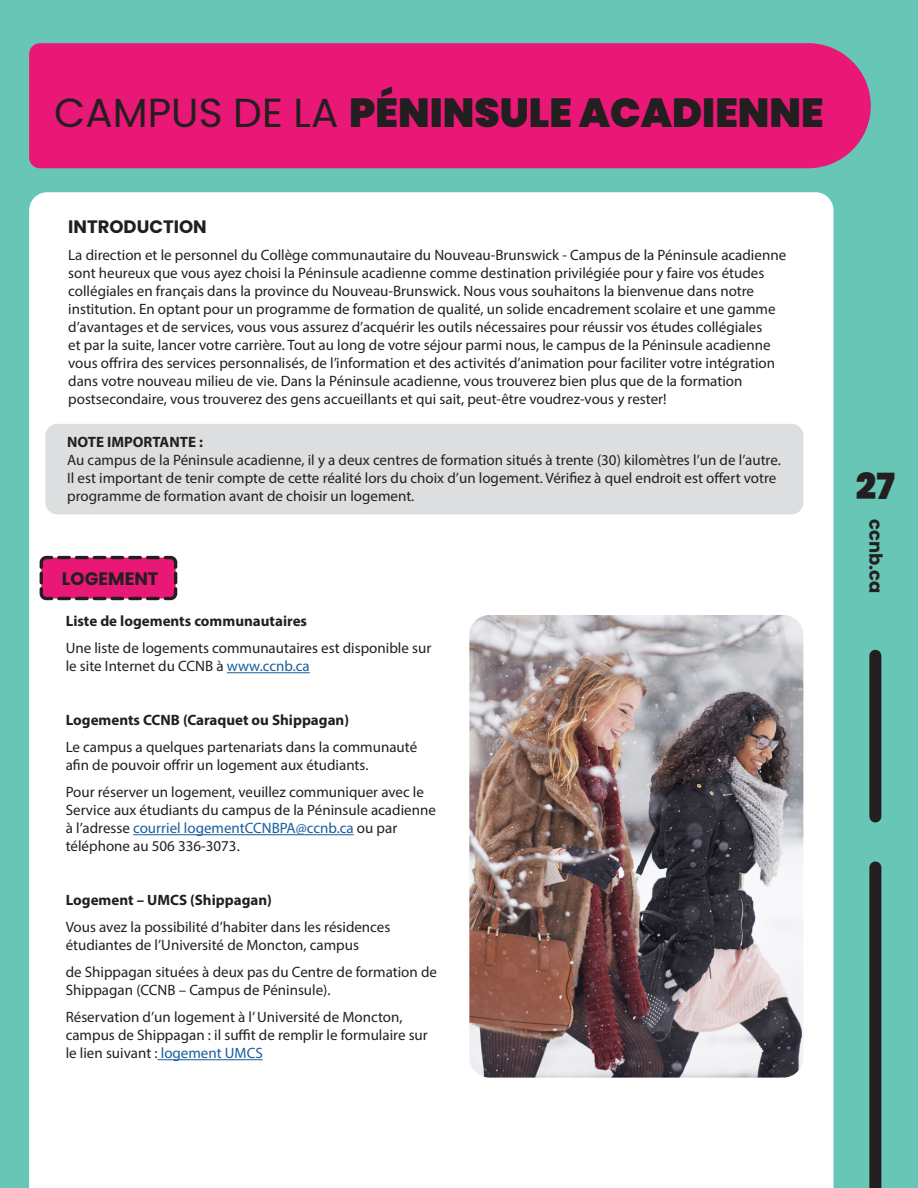
<style>
.page{position:relative;width:918px;height:1188px;background:#68c6b7}
.page>*{position:absolute;margin:0;border:0;box-sizing:border-box;transform-origin:0 0}
.t1{font:900 40.5px "Poppins";color:#231f20}
.t2{font:900 36px "Poppins";color:#231f20}
.t3{font:700 18px "Poppins";color:#231f20}
.texte_courant{font:15px/18px "Myriad Pro";color:#231f20}
.texte_courant-2{font:700 15px "Myriad Pro";color:#231f20}
.s1{font-weight:400}
.s2{font-weight:700}
.s3{color:#175d9e}
</style>
<div class="page">
<div style="left:29px;top:192px;width:804px;height:996px;background:#fff"></div>
<div style="left:869px;top:867px;width:12px;height:321px;background:#231f20"></div>
<div style="left:869px;top:656px;width:12px;height:161px;background:#231f20"></div>
<svg style="left:38px;top:554px;width:141px;height:48px;background:#d2347b"></svg>
<div style="left:45px;top:424px;width:758px;height:90px;background:#dddee0;border-radius:12px"></div>
<div style="left:29px;top:43px;width:842px;height:125px;background:#e91776"></div>
<img style="left:469px;top:615px;width:334px;height:463px">
<hr style="left:227px;top:672px;width:83px;height:1px;background:#175d9e">
<hr style="left:133px;top:834px;width:221px;height:1px;background:#175d9e">
<hr style="left:158px;top:1059px;width:105px;height:1px;background:#175d9e">
<p class="t1" style="left:54px;top:89px;width:771px"><span class="s1">CAMPUS DE LA</span> PÉNINSULE ACADIENNE</p>
<p class="t3" style="left:68px;top:216px;width:140px">INTRODUCTION</p>
<p class="texte_courant" style="left:68px;top:245px;width:719px">La direction et le personnel du Collège communautaire du Nouveau-Brunswick - Campus de la Péninsule acadienne sont heureux que vous ayez choisi la Péninsule acadienne comme destination privilégiée pour y faire vos études collégiales en français dans la province du Nouveau-Brunswick. Nous vous souhaitons la bienvenue dans notre institution. En optant pour un programme de formation de qualité, un solide encadrement scolaire et une gamme d’avantages et de services, vous vous assurez d’acquérir les outils nécessaires pour réussir vos études collégiales<br>et par la suite, lancer votre carrière. Tout au long de votre séjour parmi nous, le campus de la Péninsule acadienne vous offrira des services personnalisés, de l’information et des activités d’animation pour faciliter votre intégration dans votre nouveau milieu de vie. Dans la Péninsule acadienne, vous trouverez bien plus que de la formation postsecondaire, vous trouverez des gens accueillants et qui sait, peut-être voudrez-vous y rester!</p>
<p class="texte_courant" style="left:67px;top:433px;width:715px"><span class="s2">NOTE IMPORTANTE :<br></span>Au campus de la Péninsule acadienne, il y a deux centres de formation situés à trente (30) kilomètres l’un de l’autre.<br>Il est important de tenir compte de cette réalité lors du choix d’un logement. Vérifiez à quel endroit est offert votre programme de formation avant de choisir un logement.</p>
<p class="t3" style="left:62px;top:568px;width:98px">LOGEMENT</p>
<p class="texte_courant-2" style="left:66px;top:611px;width:243px">Liste de logements communautaires</p>
<p class="texte_courant" style="left:66px;top:639px;width:367px">Une liste de logements communautaires est disponible sur le site Internet du CCNB à <span class="s3">www.ccnb.ca</span></p>
<p class="texte_courant-2" style="left:66px;top:710px;width:285px">Logements CCNB (Caraquet ou Shippagan)</p>
<p class="texte_courant" style="left:66px;top:738px;width:353px">Le campus a quelques partenariats dans la communauté afin de pouvoir offrir un logement aux étudiants.</p>
<p class="texte_courant" style="left:66px;top:783px;width:372px">Pour réserver un logement, veuillez communiquer avec le Service aux étudiants du campus de la Péninsule acadienne à l’adresse <span class="s3">courriel logementCCNBPA@ccnb.ca</span> ou par téléphone au 506 336-3073.</p>
<p class="texte_courant-2" style="left:66px;top:890px;width:208px">Logement – UMCS (Shippagan)</p>
<p class="texte_courant" style="left:66px;top:918px;width:326px">Vous avez la possibilité d’habiter dans les résidences étudiantes de l’Université de Moncton, campus</p>
<p class="texte_courant" style="left:66px;top:963px;width:373px">de Shippagan situées à deux pas du Centre de formation de<br>Shippagan (CCNB – Campus de Péninsule).</p>
<p class="texte_courant" style="left:66px;top:1008px;width:364px">Réservation d’un logement à l’ Université de Moncton, campus de Shippagan : il suffit de remplir le formulaire sur le lien suivant : <span class="s3">logement UMCS</span></p>
<p class="t2" style="left:856px;top:465px;width:40px">27</p>
<p class="t3" style="left:886px;top:519px;width:76px;rotate:90deg">ccnb.ca</p>
</div>
